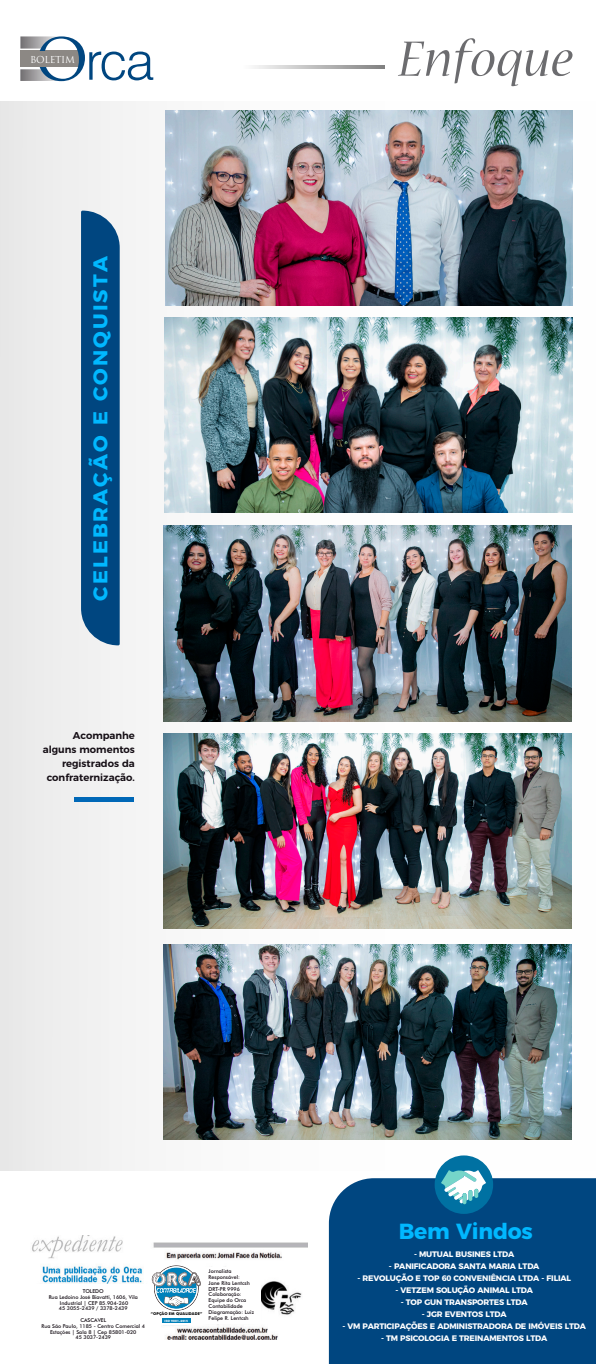
<style>
.page{position:relative;width:596px;height:1364px;background:#fff}
.page>*{position:absolute;margin:0;border:0;box-sizing:border-box;transform-origin:0 0}
.t1{font:italic 56.2px "Nueva Std";letter-spacing:.01em;color:#6c6c6f}
.t2{font:700 21.8px "Montserrat";letter-spacing:-.01em;color:#00b8ff}
.t3{font:700 19.9px "Montserrat";letter-spacing:.1em;color:#00b8ff;scale:1.04 1}
.t4{font:600 10px/14px "Montserrat";color:#150e15;text-align:right}
.t5{font:9.4px "Trajan Pro";letter-spacing:-.035em;color:#fff}
.t6{font:700 8px "Montserrat";letter-spacing:-.02em;color:#fff}
.t7{font:500 5.3px/5.8px "Futura BT";color:#150e15;text-align:center}
.t8{font:700 3.8px "Futura BT";letter-spacing:.025em;color:#000}
.t9{font:700 3px "Futura BT";letter-spacing:.025em;color:#fff}
</style>
<div class="page">
<div style="left:0;top:101px;width:595px;height:1069px;background:#f3f3f3"></div>
<div style="left:75px;top:797px;width:59px;height:5px;background:#0068b7"></div>
<svg style="left:81px;top:211px;width:39px;height:434px;background:#0a4d84"></svg>
<div style="left:328px;top:1178px;width:267px;height:186px;background:#004680"></div>
<svg style="left:20px;top:36px;width:133px;height:45px"></svg>
<svg style="left:254px;top:66px;width:130px;height:2px"></svg>
<img style="left:32px;top:1235px;width:275px;height:104px">
<div style="left:28px;top:1284px;width:123px;height:60px;background:#fff"></div>
<div style="left:202px;top:1267px;width:58px;height:56px;background:#fff"></div>
<div style="left:150px;top:1265px;width:52px;height:60px;background:#fff"></div>
<svg style="left:151px;top:1265px;width:50px;height:46px"></svg>
<div style="left:162px;top:1318px;width:28px;height:5px;background:#0081ba"></div>
<div style="left:434px;top:1155px;width:59px;height:59px;background:#0071a2;border-radius:50%"></div>
<svg style="left:440px;top:1170px;width:46px;height:34px"></svg>
<img style="left:165px;top:110px;width:407px;height:196px">
<img style="left:165px;top:317px;width:407px;height:195px">
<img style="left:164px;top:526px;width:407px;height:195px">
<img style="left:164px;top:733px;width:407px;height:195px">
<img style="left:164px;top:944px;width:407px;height:195px">
<h3 class="t5" style="left:30px;top:54px;width:46px">BOLETIM</h3>
<h3 class="t3" style="left:84px;top:600px;width:333px;rotate:-90deg">CELEBRAÇÃO E CONQUISTA</h3>
<h3 class="t4" style="left:43px;top:728px;width:94px">Acompanhe alguns momentos registrados da confraternização.</h3>
<h1 class="t1" style="left:398px;top:34px;width:176px">Enfoque</h1>
<p class="t7" style="left:208px;top:1268px;width:47px;text-align:left">Jornalista<br>Responsável:<br>Jane Rita Lentcsh<br>DRT-PR 9996<br>Colaboração:<br>Equipe do Orca<br>Contabilidade<br>Diagramação: Luiz<br>Felipe R. Lentcsh</p>
<p class="t7" style="left:49px;top:1288px;width:91px">TOLEDO<br>Rua Ledoino José Biavatti, 1606, Vila<br>Industrial | CEP 85.904-260<br>45 3055-2439 / 3378-2439</p>
<p class="t7" style="left:42px;top:1317px;width:105px">CASCAVEL<br>Rua São Paulo, 1185 - Centro Comercial 4<br>Estações | Sala 8 | Cep 85801-020<br>45 3037-2439</p>
<p class="t8" style="left:151px;top:1311px;width:53px">“OPÇÃO EM QUALIDADE”</p>
<p class="t9" style="left:164px;top:1318px;width:25px">ISO 9001-2015</p>
<h2 class="t2" style="left:398px;top:1213px;width:135px">Bem Vindos</h2>
<h3 class="t6" style="left:414px;top:1248px;width:102px">- MUTUAL BUSINES LTDA</h3>
<h3 class="t6" style="left:388px;top:1260px;width:152px">- PANIFICADORA SANTA MARIA LTDA</h3>
<h3 class="t6" style="left:357px;top:1272px;width:215px">- REVOLUÇÃO E TOP 60 CONVENIÊNCIA LTDA - FILIAL</h3>
<h3 class="t6" style="left:395px;top:1284px;width:139px">- VETZEM SOLUÇÃO ANIMAL LTDA</h3>
<h3 class="t6" style="left:400px;top:1296px;width:128px">- TOP GUN TRANSPORTES LTDA</h3>
<h3 class="t6" style="left:421px;top:1308px;width:86px">- JGR EVENTOS LTDA</h3>
<h3 class="t6" style="left:342px;top:1320px;width:245px">- VM PARTICIPAÇÕES E ADMINISTRADORA DE IMÓVEIS LTDA</h3>
<h3 class="t6" style="left:381px;top:1332px;width:168px">- TM PSICOLOGIA E TREINAMENTOS LTDA</h3>
</div>
